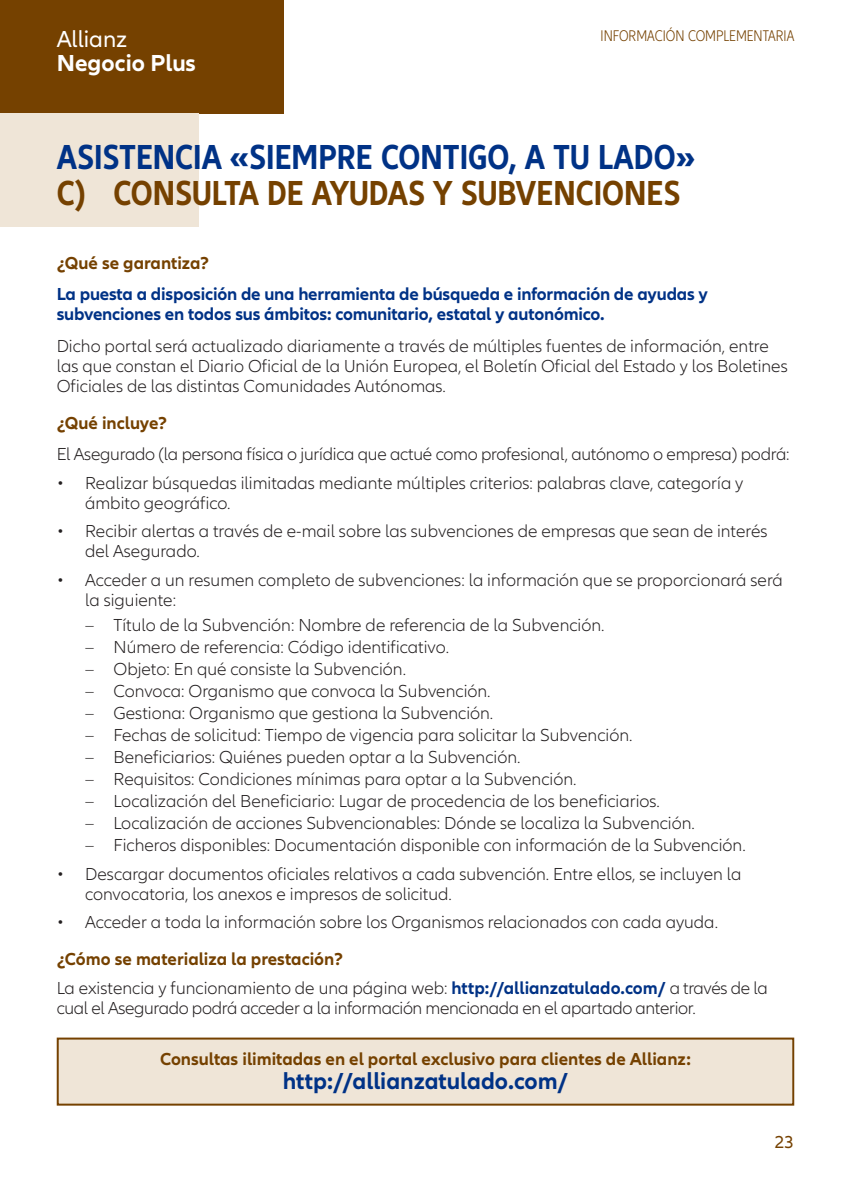
<style>
.page{position:relative;width:851px;height:1191px;background:#fff}
.page>*{position:absolute;margin:0;border:0;box-sizing:border-box;transform-origin:0 0}
.t1{font:700 condensed 36px "Allianz Neo";color:#003286}
.t2{font:700 condensed 36px "Allianz Neo";color:#754100}
.t3{font:700 24px "Allianz Neo";color:#003286}
.t4{font:700 24px "Allianz Neo";color:#fff}
.t5{font:24px "Allianz Neo";color:#fff}
.t6{font:300 18px/20px "Allianz Neo";color:#231f20}
.t7{font:700 18px/20px "Allianz Neo";letter-spacing:-.01em;color:#003286}
.t8{font:700 18px "Allianz Neo";color:#754100}
.t9{font:300 18px "Allianz Neo";letter-spacing:-.02em;color:#231f20}
.t10{font:18px "Allianz Neo";color:#754100}
.t11{font:300 condensed 16px "Allianz Neo";color:#754100}
.s1{font-weight:700;color:#754100}
.s2{font-weight:700;color:#003286}
</style>
<div class="page">
<div style="left:0;top:0;width:283px;height:113px;background:#754100"></div>
<div style="left:0;top:113px;width:198px;height:114px;background:#efe5d7"></div>
<div style="left:59px;top:1039px;width:733px;height:64px;background:#efe5d7"></div>
<div style="left:57px;top:1037px;width:737px;height:68px;border:2px solid #754100"></div>
<h2 class="t5" style="left:57px;top:25px;width:72px">Allianz</h2>
<h2 class="t4" style="left:57px;top:49px;width:141px">Negocio Plus</h2>
<p class="t11" style="left:600px;top:26px;width:195px">INFORMACIÓN COMPLEMENTARIA</p>
<h1 class="t1" style="left:57px;top:136px;width:639px">ASISTENCIA «SIEMPRE CONTIGO, A TU LADO»</h1>
<h1 class="t2" style="left:57px;top:172px;width:625px">C) CONSULTA DE AYUDAS Y SUBVENCIONES</h1>
<p class="t8" style="left:57px;top:252px;width:154px">¿Qué se garantiza?</p>
<p class="t7" style="left:57px;top:285px;width:652px">La puesta a disposición de una herramienta de búsqueda e información de ayudas y subvenciones en todos sus ámbitos: comunitario, estatal y autonómico.</p>
<p class="t6" style="left:57px;top:337px;width:732px">Dicho portal será actualizado diariamente a través de múltiples fuentes de información, entre las que constan el Diario Oficial de la Unión Europea, el Boletín Oficial del Estado y los Boletines<br>Oficiales de las distintas Comunidades Autónomas.</p>
<p class="t8" style="left:57px;top:412px;width:112px">¿Qué incluye?</p>
<p class="t6" style="left:57px;top:445px;width:734px">El Asegurado (la persona física o jurídica que actué como profesional, autónomo o empresa) podrá:</p>
<p class="t6" style="left:85px;top:474px;width:659px;text-indent:-28px">• Realizar búsquedas ilimitadas mediante múltiples criterios: palabras clave, categoría y ámbito geográfico.</p>
<p class="t6" style="left:85px;top:522px;width:684px;text-indent:-28px">• Recibir alertas a través de e-mail sobre las subvenciones de empresas que sean de interés del Asegurado.</p>
<p class="t6" style="left:85px;top:571px;width:699px;text-indent:-28px">• Acceder a un resumen completo de subvenciones: la información que se proporcionará será la siguiente:</p>
<p class="t6" style="left:85px;top:616px;width:521px">– Título de la Subvención: Nombre de referencia de la Subvención.</p>
<p class="t6" style="left:85px;top:638px;width:365px">– Número de referencia: Código identificativo.</p>
<p class="t6" style="left:85px;top:660px;width:322px">– Objeto: En qué consiste la Subvención.</p>
<p class="t6" style="left:85px;top:682px;width:407px">– Convoca: Organismo que convoca la Subvención.</p>
<p class="t6" style="left:85px;top:704px;width:409px">– Gestiona: Organismo que gestiona la Subvención.</p>
<p class="t6" style="left:85px;top:726px;width:549px">– Fechas de solicitud: Tiempo de vigencia para solicitar la Subvención.</p>
<p class="t6" style="left:85px;top:748px;width:437px">– Beneficiarios: Quiénes pueden optar a la Subvención.</p>
<p class="t6" style="left:85px;top:770px;width:493px">– Requisitos: Condiciones mínimas para optar a la Subvención.</p>
<p class="t6" style="left:85px;top:792px;width:576px">– Localización del Beneficiario: Lugar de procedencia de los beneficiarios.</p>
<p class="t6" style="left:85px;top:814px;width:611px">– Localización de acciones Subvencionables: Dónde se localiza la Subvención.</p>
<p class="t6" style="left:85px;top:836px;width:662px">– Ficheros disponibles: Documentación disponible con información de la Subvención.</p>
<p class="t6" style="left:85px;top:865px;width:657px;text-indent:-28px">• Descargar documentos oficiales relativos a cada subvención. Entre ellos, se incluyen la convocatoria, los anexos e impresos de solicitud.</p>
<p class="t6" style="left:57px;top:913px;width:662px">• Acceder a toda la información sobre los Organismos relacionados con cada ayuda.</p>
<p class="t6" style="left:57px;top:946px;width:712px;line-height:28.6px"><span class="s1">¿Cómo se materializa la prestación?<br></span>La existencia y funcionamiento de una página web: <span class="s2">http://allianzatulado.com/</span> a través de la</p>
<p class="t9" style="left:57px;top:1001px;width:640px">cual el Asegurado podrá acceder a la información mencionada en el apartado anterior.</p>
<p class="t8" style="left:160px;top:1048px;width:532px">Consultas ilimitadas en el portal exclusivo para clientes de Allianz:</p>
<h2 class="t3" style="left:283px;top:1067px;width:287px">http://allianzatulado.com/</h2>
<p class="t10" style="left:774px;top:1131px;width:21px">23</p>
</div>
